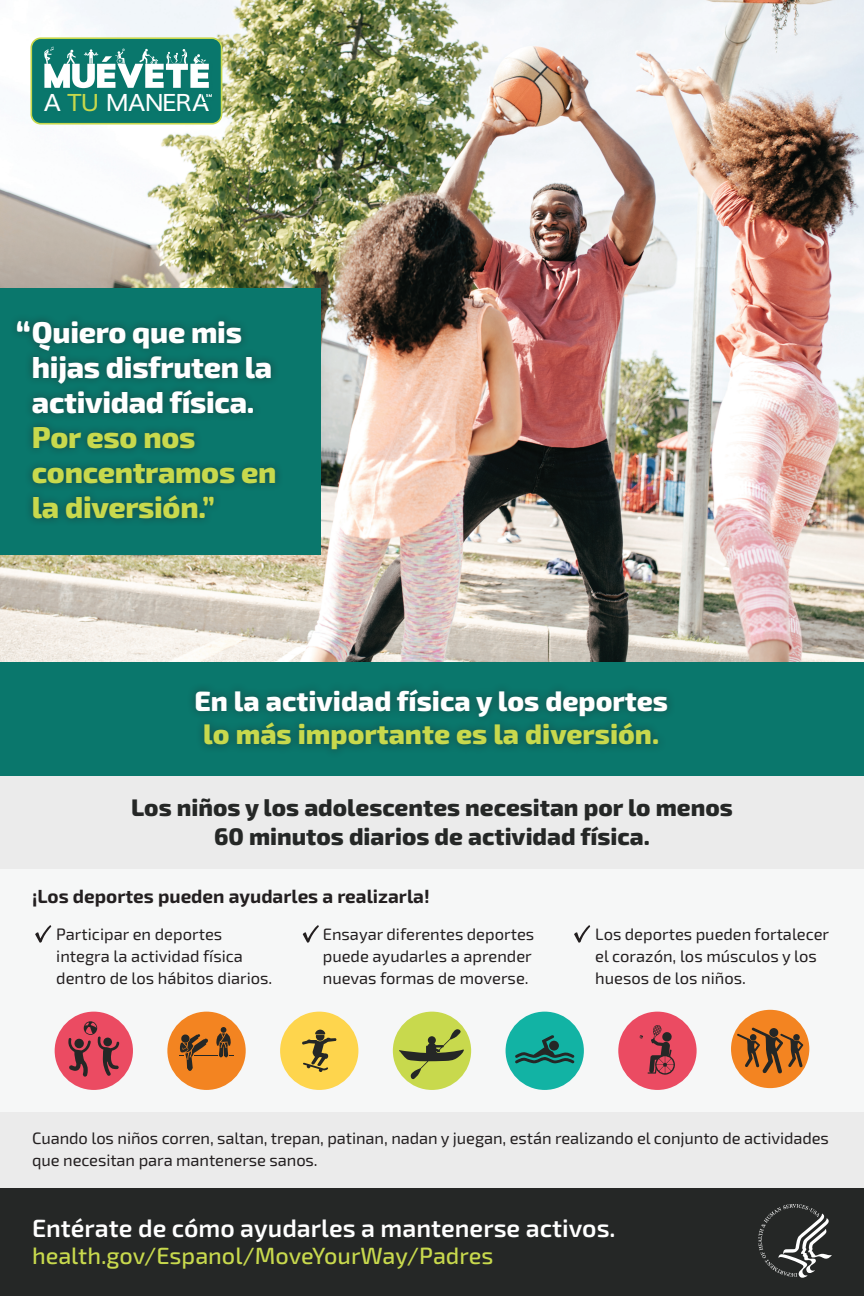
<style>
.page{position:relative;width:864px;height:1296px;background:#fff}
.page>*{position:absolute;margin:0;border:0;box-sizing:border-box;transform-origin:0 0}
.t1{font:800 30px/35px "Exo 2";letter-spacing:-.01em;color:#fff}
.t2{font:800 30px/35px "Exo 2";letter-spacing:-.01em;color:#c8d94d}
.t3{font:800 28px "Exo 2";color:#fff}
.t4{font:800 28px "Exo 2";color:#c8d94d}
.t5{font:600 25px "Exo 2";color:#fff}
.t6{font:800 24px/28.8px "Exo 2";color:#252726;text-align:center}
.t7{font:24px "Muli";letter-spacing:-.045em;color:#fff;scale:1.05 1}
.t8{font:500 23.5px "Exo 2";color:#c8d94d}
.t9{font:700 19px "Exo 2";color:#231f20}
.t10{font:16.5px/22.2px "Exo 2";color:#231f20}
.s1{color:#c7d84c}
.s2{font-size:36.5px}
</style>
<div class="page">
<img style="left:0;top:0;width:864px;height:662px">
<div style="left:0;top:662px;width:864px;height:114px;background:#0a776c"></div>
<div style="left:0;top:288px;width:320px;height:266px;background:#0a776c"></div>
<div style="left:186px;top:681px;width:490px;height:77px;background:#231f20;opacity:.5"></div>
<div style="left:24px;top:313px;width:260px;height:214px;background:#231f20;opacity:.5"></div>
<div style="left:9px;top:313px;width:29px;height:28px;background:#231f20;opacity:.5"></div>
<svg style="left:30px;top:37px;width:192px;height:88px;background:#439688"></svg>
<div style="left:0;top:776px;width:864px;height:412px;background:#ebebeb"></div>
<div style="left:0;top:870px;width:864px;height:242px;background:#f6f7f7"></div>
<div style="left:0;top:1188px;width:864px;height:108px;background:#252726"></div>
<svg style="left:758px;top:1204px;width:74px;height:74px"></svg>
<div style="left:55px;top:1012px;width:78px;height:78px;background:#eb4b62;border-radius:50%"></div>
<svg style="left:68px;top:1021px;width:51px;height:56px"></svg>
<div style="left:167px;top:1012px;width:79px;height:78px;background:#f38421;border-radius:50%"></div>
<svg style="left:179px;top:1027px;width:55px;height:44px"></svg>
<div style="left:393px;top:1012px;width:78px;height:78px;background:#c8d94d;border-radius:50%"></div>
<div style="left:618px;top:1012px;width:79px;height:78px;background:#eb4b62;border-radius:50%"></div>
<div style="left:731px;top:1010px;width:78px;height:78px;background:#f38421;border-radius:50%"></div>
<svg style="left:737px;top:1028px;width:66px;height:46px"></svg>
<div style="left:793px;top:1034px;width:7px;height:7px;background:#252726;border-radius:50%"></div>
<div style="left:280px;top:1012px;width:78px;height:78px;background:#fed54d;border-radius:50%"></div>
<svg style="left:302px;top:1030px;width:35px;height:42px"></svg>
<div style="left:506px;top:1012px;width:78px;height:78px;background:#12b3a4;border-radius:50%"></div>
<svg style="left:515px;top:1035px;width:60px;height:29px"></svg>
<svg style="left:35px;top:925px;width:16px;height:18px"></svg>
<svg style="left:303px;top:925px;width:16px;height:18px"></svg>
<svg style="left:574px;top:925px;width:16px;height:18px"></svg>
<svg style="left:399px;top:1029px;width:65px;height:50px"></svg>
<svg style="left:640px;top:1025px;width:35px;height:50px"></svg>
<h3 class="t7" style="left:44px;top:83px;width:159px">A <span class="s1">TU</span> MANERA</h3>
<h1 class="t1" style="left:32px;top:313px;width:242px;text-indent:-16px"><span class="s2">“</span>Quiero que mis hijas disfruten la actividad física.</h1>
<h1 class="t2" style="left:32px;top:418px;width:246px">Por eso nos concentramos en la diversión.”</h1>
<h2 class="t3" style="left:194px;top:679px;width:475px">En la actividad física y los deportes</h2>
<h2 class="t4" style="left:203px;top:712px;width:457px">lo más importante es la diversión.</h2>
<h3 class="t6" style="left:131px;top:792px;width:603px">Los niños y los adolescentes necesitan por lo menos<br>60 minutos diarios de actividad física.</h3>
<p class="t9" style="left:32px;top:882px;width:399px">¡Los deportes pueden ayudarles a realizarla!</p>
<p class="t10" style="left:56px;top:922px;width:218px">Participar en deportes integra la actividad física dentro de los hábitos diarios.</p>
<p class="t10" style="left:323px;top:922px;width:213px">Ensayar diferentes deportes puede ayudarles a aprender nuevas formas de moverse.</p>
<p class="t10" style="left:595px;top:922px;width:235px">Los deportes pueden fortalecer el corazón, los músculos y los huesos de los niños.</p>
<p class="t10" style="left:32px;top:1127px;width:798px">Cuando los niños corren, saltan, trepan, patinan, nadan y juegan, están realizando el conjunto de actividades que necesitan para mantenerse sanos.</p>
<h3 class="t5" style="left:32px;top:1210px;width:585px">Entérate de cómo ayudarles a mantenerse activos.</h3>
<h3 class="t8" style="left:32px;top:1240px;width:463px">health.gov/Espanol/MoveYourWay/Padres</h3>
</div>
